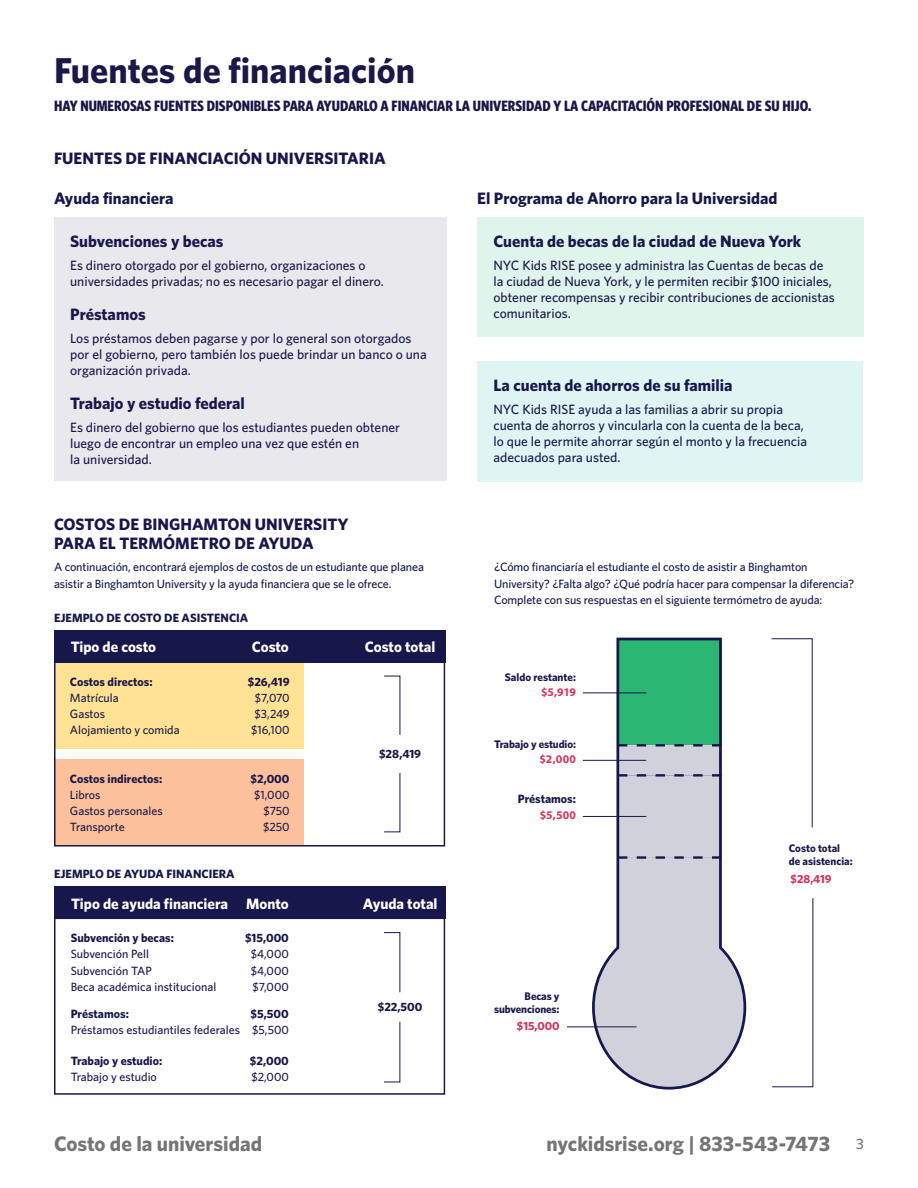
<style>
.page{position:relative;width:918px;height:1188px;background:#fff}
.page>*{position:absolute;margin:0;border:0;box-sizing:border-box;transform-origin:0 0}
.Headline-Secondary{font:700 36px "Whitney";color:#1b1849}
.t1{font:700 21px "Whitney";color:#757575}
.All_Caps_Section_Tit{font:700 16.5px/19.5px "Whitney";color:#18174b}
.Headline_Note{font:700 15px "Whitney Condensed";color:#1b1849}
.t2{font:700 15px "Whitney";color:#fff}
.t3{font:500 13.5px/16.2px "Whitney";color:#18174b}
.t4{font:500 13.5px/16.2px "Whitney";color:#1b1849}
.P__Small_Paragraph{font:500 12px/16.5px "Whitney";letter-spacing:-.01em;color:#18174b}
.t5{font:700 12px "Whitney";color:#18174b}
.t6{font:500 12px "Whitney";color:#1b1849}
.t7{font:700 12px "Whitney";color:#1b1849}
.t8{font:700 11.7px "Myriad Pro";letter-spacing:.02em;color:#d3345f}
.t9{font:700 11.7px "Whitney";color:#d3345f}
.t10{font:700 10.95px/13.2px "Whitney";letter-spacing:-.005em;color:#1b1849}
.s1{font-weight:500;font-size:15px}
</style>
<div class="page">
<div style="left:55px;top:760px;width:249px;height:85px;background:#fcc19b"></div>
<div style="left:55px;top:663px;width:249px;height:86px;background:#ffe294"></div>
<div style="left:477px;top:361px;width:386px;height:121px;background:#dff5f4"></div>
<div style="left:477px;top:217px;width:387px;height:120px;background:#dff4ea"></div>
<div style="left:54px;top:217px;width:392px;height:264px;background:#e8e8ed"></div>
<div style="left:54px;top:887px;width:391px;height:32px;background:#18174b"></div>
<div style="left:54px;top:918px;width:391px;height:177px;border:2px solid #1b1849"></div>
<svg style="left:384px;top:932px;width:17px;height:61px"></svg>
<svg style="left:384px;top:1021px;width:17px;height:62px"></svg>
<div style="left:54px;top:661px;width:391px;height:186px;border:2px solid #1b1849"></div>
<div style="left:54px;top:630px;width:391px;height:33px;background:#18174b"></div>
<svg style="left:384px;top:675px;width:17px;height:60px"></svg>
<svg style="left:384px;top:772px;width:17px;height:61px"></svg>
<svg style="left:591px;top:637px;width:156px;height:453px"></svg>
<svg style="left:772px;top:898px;width:42px;height:189px"></svg>
<hr style="left:583px;top:760px;width:63px;height:1px;background:#18174b">
<hr style="left:583px;top:693px;width:63px;height:1px;background:#18174b">
<hr style="left:567px;top:1027px;width:70px;height:1px;background:#18174b">
<svg style="left:771px;top:638px;width:42px;height:190px"></svg>
<svg style="left:594px;top:856px;width:151px;height:232px"></svg>
<svg style="left:618px;top:744px;width:103px;height:1px"></svg>
<hr style="left:583px;top:816px;width:63px;height:1px;background:#18174b">
<svg style="left:618px;top:745px;width:104px;height:30px;background:#c0c0ce"></svg>
<div style="left:618px;top:775px;width:104px;height:83px;background:#d1d1db"></div>
<p class="Headline-Secondary" style="left:54px;top:46px;width:363px">Fuentes de financiación</p>
<p class="Headline_Note" style="left:54px;top:96px;width:759px">HAY NUMEROSAS FUENTES DISPONIBLES PARA AYUDARLO A FINANCIAR LA UNIVERSIDAD Y LA CAPACITACIÓN PROFESIONAL DE SU HIJO.</p>
<p class="All_Caps_Section_Tit" style="left:54px;top:148px;width:333px">FUENTES DE FINANCIACIÓN UNIVERSITARIA</p>
<p class="All_Caps_Section_Tit" style="left:54px;top:188px;width:121px">Ayuda financiera</p>
<p class="All_Caps_Section_Tit" style="left:477px;top:188px;width:302px">El Programa de Ahorro para la Universidad</p>
<p class="All_Caps_Section_Tit" style="left:70px;top:231px;width:155px">Subvenciones y becas</p>
<p class="t4" style="left:70px;top:257px;width:315px">Es dinero otorgado por el gobierno, organizaciones o universidades privadas; no es necesario pagar el dinero.</p>
<p class="All_Caps_Section_Tit" style="left:70px;top:304px;width:77px">Préstamos</p>
<p class="t3" style="left:70px;top:330px;width:358px">Los préstamos deben pagarse y por lo general son otorgados por el gobierno, pero también los puede brindar un banco o una organización privada.</p>
<p class="All_Caps_Section_Tit" style="left:70px;top:393px;width:176px">Trabajo y estudio federal</p>
<p class="t3" style="left:70px;top:419px;width:331px">Es dinero del gobierno que los estudiantes pueden obtener luego de encontrar un empleo una vez que estén en<br>la universidad.</p>
<p class="All_Caps_Section_Tit" style="left:54px;top:514px;width:296px">COSTOS DE BINGHAMTON UNIVERSITY<br>PARA EL TERMÓMETRO DE AYUDA</p>
<p class="P__Small_Paragraph" style="left:54px;top:559px;width:371px">A continuación, encontrará ejemplos de costos de un estudiante que planea asistir a Binghamton University y la ayuda financiera que se le ofrece.</p>
<p class="t5" style="left:54px;top:609px;width:196px">EJEMPLO DE COSTO DE ASISTENCIA</p>
<p class="t2" style="left:71px;top:637px;width:87px">Tipo de costo</p>
<p class="t2" style="left:252px;top:637px;width:39px">Costo</p>
<p class="t2" style="left:365px;top:637px;width:72px">Costo total</p>
<p class="t7" style="left:70px;top:674px;width:84px">Costos directos:</p>
<p class="t7" style="left:248px;top:674px;width:43px">$26,419</p>
<p class="t6" style="left:70px;top:690px;width:50px">Matrícula</p>
<p class="t6" style="left:255px;top:690px;width:36px">$7,070</p>
<p class="t6" style="left:70px;top:706px;width:37px">Gastos</p>
<p class="t6" style="left:255px;top:706px;width:37px">$3,249</p>
<p class="t6" style="left:70px;top:722px;width:111px">Alojamiento y comida</p>
<p class="t6" style="left:251px;top:722px;width:40px">$16,100</p>
<p class="t7" style="left:70px;top:771px;width:94px">Costos indirectos:</p>
<p class="t7" style="left:251px;top:771px;width:40px">$2,000</p>
<p class="t6" style="left:70px;top:787px;width:32px">Libros</p>
<p class="t6" style="left:254px;top:787px;width:37px">$1,000</p>
<p class="t6" style="left:70px;top:803px;width:94px">Gastos personales</p>
<p class="t6" style="left:263px;top:803px;width:28px">$750</p>
<p class="t6" style="left:70px;top:819px;width:56px">Transporte</p>
<p class="t6" style="left:263px;top:819px;width:28px">$250</p>
<p class="t5" style="left:54px;top:866px;width:182px">EJEMPLO DE AYUDA FINANCIERA</p>
<p class="t7" style="left:379px;top:745px;width:44px">$28,419</p>
<p class="t2" style="left:71px;top:893px;width:158px">Tipo de ayuda financiera</p>
<p class="t2" style="left:363px;top:893px;width:76px">Ayuda total</p>
<p class="t5" style="left:71px;top:930px;width:105px">Subvención y becas:</p>
<p class="t5" style="left:245px;top:930px;width:45px">$15,000</p>
<p class="P__Small_Paragraph" style="left:71px;top:962px;width:83px">Subvención TAP</p>
<p class="P__Small_Paragraph" style="left:251px;top:962px;width:40px">$4,000</p>
<p class="t2" style="left:246px;top:893px;width:44px">Monto</p>
<p class="P__Small_Paragraph" style="left:71px;top:946px;width:80px">Subvención Pell</p>
<p class="P__Small_Paragraph" style="left:251px;top:946px;width:40px">$4,000</p>
<p class="P__Small_Paragraph" style="left:71px;top:979px;width:147px">Beca académica institucional</p>
<p class="P__Small_Paragraph" style="left:253px;top:979px;width:38px">$7,000</p>
<p class="t5" style="left:71px;top:1006px;width:60px">Préstamos:</p>
<p class="t5" style="left:251px;top:1006px;width:40px">$5,500</p>
<p class="P__Small_Paragraph" style="left:71px;top:1022px;width:220px">Préstamos estudiantiles federales $5,500</p>
<p class="P__Small_Paragraph" style="left:71px;top:1069px;width:88px">Trabajo y estudio</p>
<p class="P__Small_Paragraph" style="left:251px;top:1069px;width:39px">$2,000</p>
<p class="t5" style="left:71px;top:1053px;width:93px">Trabajo y estudio:</p>
<p class="t5" style="left:250px;top:1053px;width:40px">$2,000</p>
<p class="t7" style="left:378px;top:999px;width:46px">$22,500</p>
<p class="All_Caps_Section_Tit" style="left:493px;top:231px;width:309px">Cuenta de becas de la ciudad de Nueva York</p>
<p class="t3" style="left:493px;top:257px;width:343px">NYC Kids RISE posee y administra las Cuentas de becas de la ciudad de Nueva York, y le permiten recibir $100 iniciales, obtener recompensas y recibir contribuciones de accionistas comunitarios.</p>
<p class="All_Caps_Section_Tit" style="left:493px;top:375px;width:241px">La cuenta de ahorros de su familia</p>
<p class="t3" style="left:493px;top:401px;width:315px">NYC Kids RISE ayuda a las familias a abrir su propia cuenta de ahorros y vincularla con la cuenta de la beca, lo que le permite ahorrar según el monto y la frecuencia adecuados para usted.</p>
<p class="P__Small_Paragraph" style="left:494px;top:559px;width:362px">¿Cómo financiaría el estudiante el costo de asistir a Binghamton<br>University? ¿Falta algo? ¿Qué podría hacer para compensar la diferencia?<br>Complete con sus respuestas en el siguiente termómetro de ayuda:</p>
<p class="t10" style="left:505px;top:670px;width:73px">Saldo restante:</p>
<p class="t8" style="left:541px;top:684px;width:36px">$5,919</p>
<p class="t10" style="left:494px;top:737px;width:83px">Trabajo y estudio:</p>
<p class="t8" style="left:540px;top:751px;width:38px">$2,000</p>
<p class="t5" style="left:518px;top:791px;width:60px">Préstamos:</p>
<p class="t8" style="left:540px;top:808px;width:38px">$5,500</p>
<p class="t10" style="left:494px;top:989px;width:67px;text-align:right">Becas y subvenciones:</p>
<p class="t9" style="left:517px;top:1018px;width:44px">$15,000</p>
<p class="t10" style="left:789px;top:841px;width:65px">Costo total de asistencia:</p>
<p class="t9" style="left:791px;top:871px;width:43px">$28,419</p>
<h2 class="t1" style="left:54px;top:1129px;width:210px">Costo de la universidad</h2>
<h2 class="t1" style="left:547px;top:1129px;width:319px">nyckidsrise.org | 833-543-7473 <span class="s1">3</span></h2>
</div>
